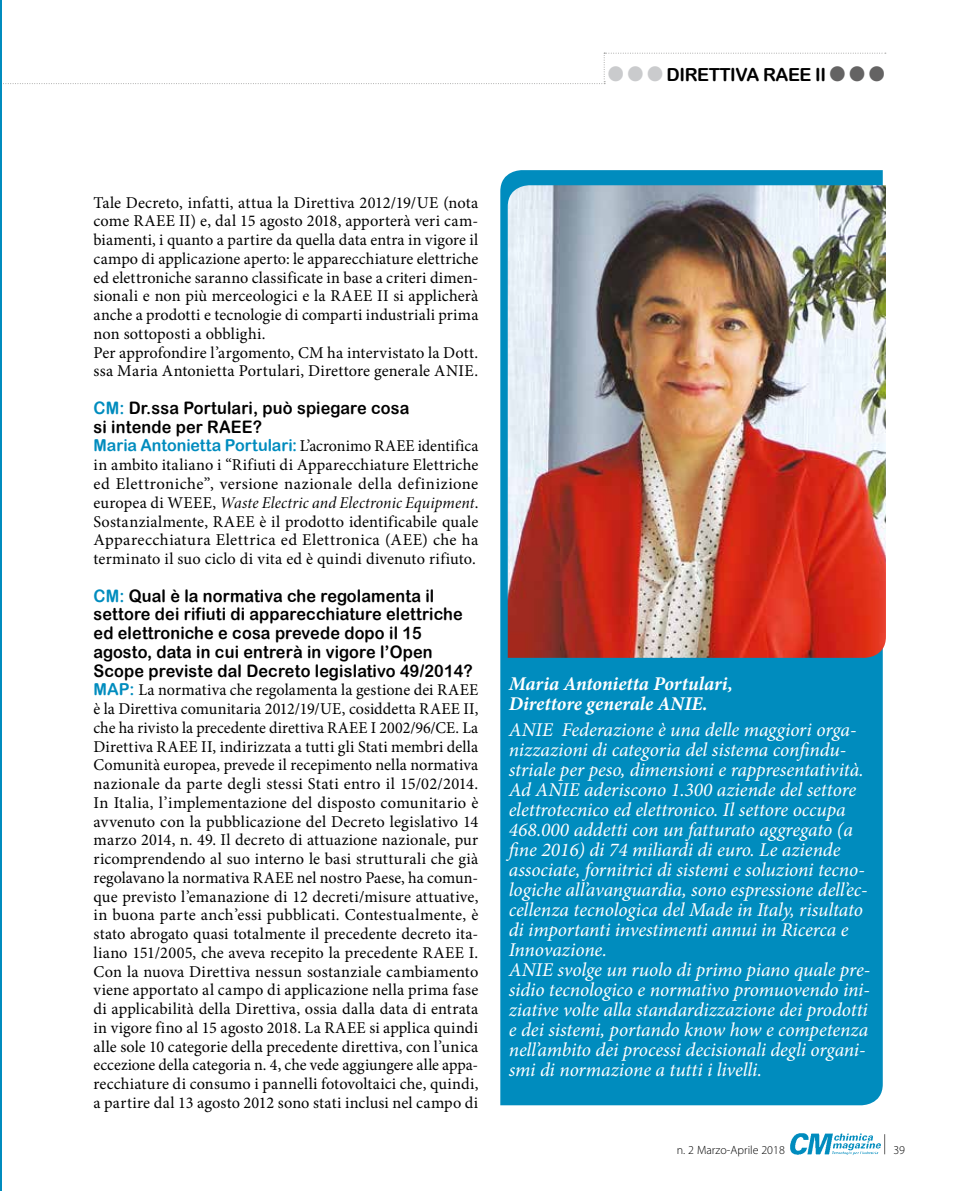
<style>
.page{position:relative;width:978px;height:1191px;background:#fff}
.page>*{position:absolute;margin:0;border:0;box-sizing:border-box;transform-origin:0 0}
.t1{font:italic 19.5px/20px "Minion Pro";letter-spacing:-.005em;color:#fff}
.t2{font:italic 700 19.5px/19.5px "Minion Pro";color:#fff}
.t3{font:18px "Arial Rounded MT Bold";letter-spacing:-.025em;color:#000}
.t4{font:17.25px/18.8px "Arial Rounded MT Bold";letter-spacing:.01em;color:#000;scale:.94 1}
.t5{font:16.5px/18.8px "Minion Pro";letter-spacing:.01em;color:#000}
.t6{font:16.5px "Minion Pro It Subh";letter-spacing:.01em;color:#000}
.t7{font:16.5px "Arial Rounded MT Bold";letter-spacing:-.005em;color:#008cbe}
.t8{font:300 12px "Myriad Pro";color:#000}
.s1{color:#cacbcd}
.s2{color:#646363}
.s3{color:#008cbe}
.s4{font-family:"Minion Pro";color:#000}
.s5{font-family:"Minion Pro"}
.s6{font-family:"Arial Rounded MT Bold";color:#008cbe}
</style>
<div class="page">
<svg style="left:3px;top:53px;width:883px;height:31px"></svg>
<svg style="left:884px;top:1134px;width:1px;height:20px"></svg>
<img style="left:790px;top:1133px;width:91px;height:22px">
<hr style="left:0;top:0;width:2px;height:1191px;background:#008cbe">
<div style="left:500px;top:170px;width:383px;height:935px;background:#008cbe"></div>
<img style="left:508px;top:185px;width:378px;height:473px">
<p class="t3" style="left:608px;top:64px;width:279px"><span class="s1">●</span> <span class="s1">●</span> <span class="s1">●</span> DIRETTIVA RAEE II <span class="s2">●</span> <span class="s2">●</span> <span class="s2">●</span></p>
<p class="t5" style="left:94px;top:193px;width:386px">Tale Decreto, infatti, attua la Direttiva 2012/19/UE (nota come RAEE II) e, dal 15 agosto 2018, apporterà veri cam&shy;biamenti, i quanto a partire da quella data entra in vigore il campo di applicazione aperto: le apparecchiature elettriche ed elettroniche saranno classificate in base a criteri dimen&shy;sionali e non più merceologici e la RAEE II si applicherà anche a prodotti e tecnologie di comparti industriali prima non sottoposti a obblighi.<br>Per approfondire l’argomento, CM ha intervistato la Dott. ssa Maria Antonietta Portulari, Direttore generale ANIE.</p>
<p class="t4" style="left:94px;top:398px;width:337px"><span class="s3">CM:</span> Dr.ssa Portulari, può spiegare cosa si intende per RAEE?</p>
<p class="t7" style="left:94px;top:436px;width:386px">Maria Antonietta Portulari: <span class="s4">L’acronimo RAEE identifica</span></p>
<p class="t5" style="left:94px;top:456px;width:386px">in ambito italiano i “Rifiuti di Apparecchiature Elettriche ed Elettroniche”, versione nazionale della definizione</p>
<p class="t6" style="left:94px;top:492px;width:386px"><span class="s5">europea di WEEE,</span> Waste Electric and Electronic Equipment<span class="s5">.</span></p>
<p class="t5" style="left:94px;top:512px;width:386px;text-align:justify">Sostanzialmente, RAEE è il prodotto identificabile quale Apparecchiatura Elettrica ed Elettronica (AEE) che ha terminato il suo ciclo di vita ed è quindi divenuto rifiuto.</p>
<p class="t4" style="left:94px;top:586px;width:405px"><span class="s3">CM:</span> Qual è la normativa che regolamenta il settore dei rifiuti di apparecchiature elettriche ed elettroniche e cosa prevede dopo il 15 agosto, data in cui entrerà in vigore l’Open Scope previste dal Decreto legislativo 49/2014?</p>
<p class="t5" style="left:94px;top:681px;width:386px;text-align:justify"><span class="s6">MAP:</span> La normativa che regolamenta la gestione dei RAEE è la Direttiva comunitaria 2012/19/UE, cosiddetta RAEE II, che ha rivisto la precedente direttiva RAEE I 2002/96/CE. La Direttiva RAEE II, indirizzata a tutti gli Stati membri della Comunità europea, prevede il recepimento nella normativa nazionale da parte degli stessi Stati entro il 15/02/2014.<br>In Italia, l’implementazione del disposto comunitario è avvenuto con la pubblicazione del Decreto legislativo 14 marzo 2014, n. 49. Il decreto di attuazione nazionale, pur ricomprendendo al suo interno le basi strutturali che già regolavano la normativa RAEE nel nostro Paese, ha comun&shy;que previsto l’emanazione di 12 decreti/misure attuative, in buona parte anch’essi pubblicati. Contestualmente, è stato abrogato quasi totalmente il precedente decreto ita&shy;liano 151/2005, che aveva recepito la precedente RAEE I.<br>Con la nuova Direttiva nessun sostanziale cambiamento viene apportato al campo di applicazione nella prima fase di applicabilità della Direttiva, ossia dalla data di entrata in vigore fino al 15 agosto 2018. La RAEE si applica quindi alle sole 10 categorie della precedente direttiva, con l’unica eccezione della categoria n. 4, che vede aggiungere alle appa&shy;recchiature di consumo i pannelli fotovoltaici che, quindi, a partire dal 13 agosto 2012 sono stati inclusi nel campo di</p>
<p class="t2" style="left:509px;top:674px;width:226px">Maria Antonietta Portulari,<br>Direttore generale ANIE.</p>
<p class="t1" style="left:509px;top:720px;width:363px">ANIE Federazione è una delle maggiori orga&shy;nizzazioni di categoria del sistema confindu&shy;striale per peso, dimensioni e rappresentatività.<br>Ad ANIE aderiscono 1.300 aziende del settore elettrotecnico ed elettronico. Il settore occupa 468.000 addetti con un fatturato aggregato (a fine 2016) di 74 miliardi di euro. Le aziende associate, fornitrici di sistemi e soluzioni tecno&shy;logiche all’avanguardia, sono espressione dell’ec&shy;cellenza tecnologica del Made in Italy, risultato di importanti investimenti annui in Ricerca e Innovazione.<br>ANIE svolge un ruolo di primo piano quale pre&shy;sidio tecnologico e normativo promuovendo ini&shy;ziative volte alla standardizzazione dei prodotti e dei sistemi, portando know how e competenza nell’ambito dei processi decisionali degli organi&shy;smi di normazione a tutti i livelli.</p>
<p class="t8" style="left:677px;top:1142px;width:109px">n. 2 Marzo-Aprile 2018</p>
<p class="t8" style="left:893px;top:1142px;width:13px">39</p>
</div>
